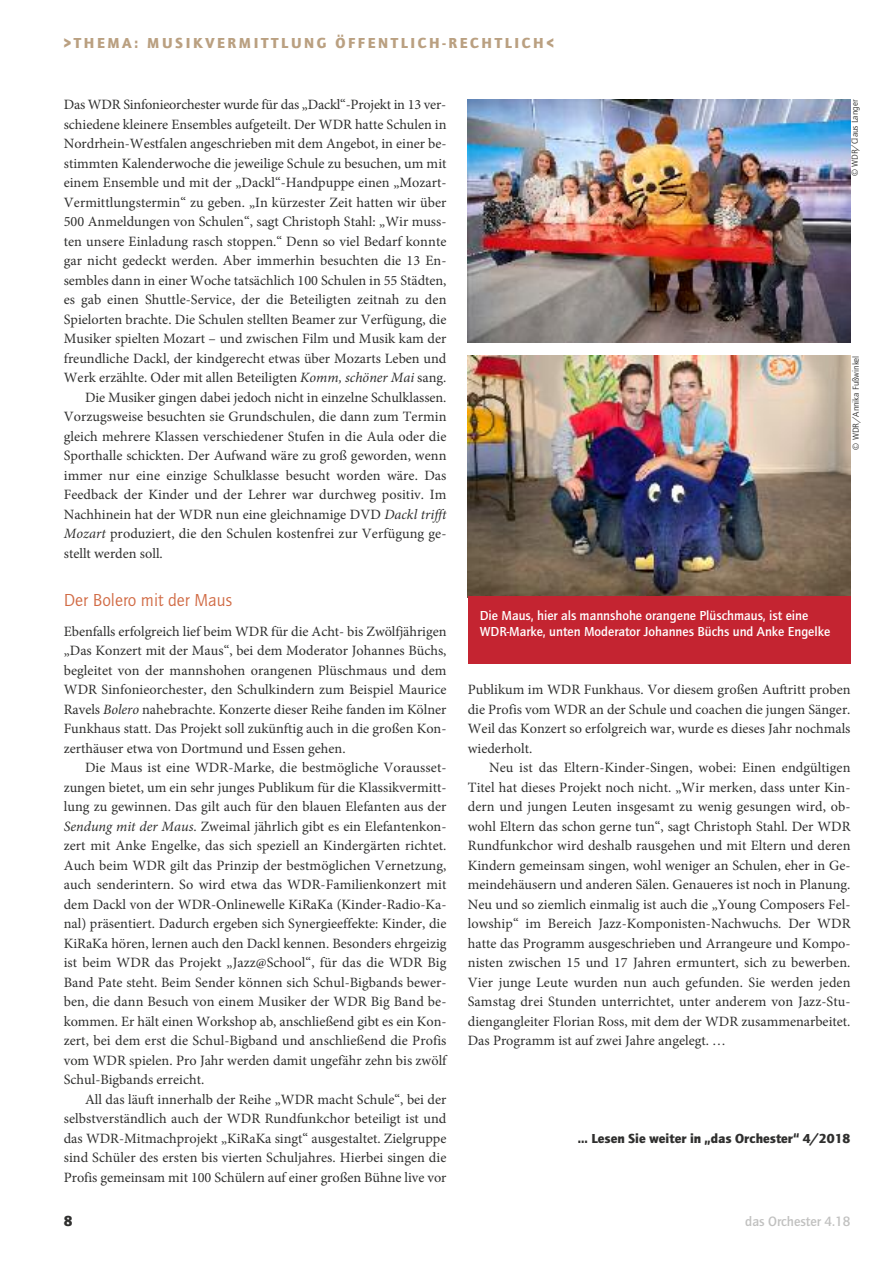
<style>
.page{position:relative;width:893px;height:1263px;background:#fff}
.page>*{position:absolute;margin:0;border:0;box-sizing:border-box;transform-origin:0 0}
.t1{font:18px "Quay Itc T";color:#d16b45}
.t2{font:900 15px "Quay Itc T";letter-spacing:.175em;color:#baa081}
.t3{font:900 15px "Quay Itc T";color:#2f2f2e}
.t4{font:14.25px/19.5px "Minion Pro";color:#2f2f2e;text-align:justify}
.t5{font:700 13.95px "Quay Itc T";color:#c1c1c0}
.t6{font:700 13.5px/15.8px "Quay Itc T";color:#fff}
.t7{font:900 13.5px "Quay Itc T";color:#2f2f2e}
.t8{font:9px "Quay Itc T";color:#2f2f2e}
.s1{font-style:italic}
</style>
<div class="page">
<img style="left:468px;top:100px;width:382px;height:243px">
<img style="left:468px;top:356px;width:382px;height:240px">
<div style="left:468px;top:596px;width:382px;height:68px;background:#c42431"></div>
<p class="t2" style="left:64px;top:34px;width:492px">&gt;THEMA: MUSIKVERMITTLUNG ÖFFENTLICH-RECHTLICH&lt;</p>
<p class="t4" style="left:64px;top:96px;width:384px">Das WDR Sinfonieorchester wurde für das „Dackl“-Projekt in 13 ver-</p>
<p class="t4" style="left:64px;top:116px;width:384px">schiedene kleinere Ensembles aufgeteilt. Der WDR hatte Schulen in</p>
<p class="t4" style="left:64px;top:135px;width:384px">Nordrhein-Westfalen angeschrieben mit dem Angebot, in einer be-</p>
<p class="t4" style="left:64px;top:155px;width:384px">stimmten Kalenderwoche die jeweilige Schule zu besuchen, um mit</p>
<p class="t4" style="left:64px;top:174px;width:384px">einem Ensemble und mit der „Dackl“-Handpuppe einen „Mozart-</p>
<p class="t4" style="left:64px;top:194px;width:384px">Vermittlungstermin“ zu geben. „In kürzester Zeit hatten wir über</p>
<p class="t4" style="left:64px;top:213px;width:384px">500 Anmeldungen von Schulen“, sagt Christoph Stahl: „Wir muss-</p>
<p class="t4" style="left:64px;top:233px;width:384px">ten unsere Einladung rasch stoppen.“ Denn so viel Bedarf konnte</p>
<p class="t4" style="left:64px;top:252px;width:384px">gar nicht gedeckt werden. Aber immerhin besuchten die 13 En-</p>
<p class="t4" style="left:64px;top:272px;width:384px">sembles dann in einer Woche tatsächlich 100 Schulen in 55 Städten,</p>
<p class="t4" style="left:64px;top:291px;width:384px">es gab einen Shuttle-Service, der die Beteiligten zeitnah zu den</p>
<p class="t4" style="left:64px;top:311px;width:384px">Spielorten brachte. Die Schulen stellten Beamer zur Verfügung, die</p>
<p class="t4" style="left:64px;top:330px;width:384px">Musiker spielten Mozart – und zwischen Film und Musik kam der</p>
<p class="t4" style="left:64px;top:350px;width:384px">freundliche Dackl, der kindgerecht etwas über Mozarts Leben und</p>
<p class="t4" style="left:64px;top:369px;width:384px">Werk erzählte. Oder mit allen Beteiligten <span class="s1">Komm, schöner Mai</span> sang.</p>
<p class="t4" style="left:85px;top:389px;width:363px">Die Musiker gingen dabei jedoch nicht in einzelne Schulklassen.</p>
<p class="t4" style="left:64px;top:408px;width:384px">Vorzugsweise besuchten sie Grundschulen, die dann zum Termin</p>
<p class="t4" style="left:64px;top:428px;width:384px">gleich mehrere Klassen verschiedener Stufen in die Aula oder die</p>
<p class="t4" style="left:64px;top:447px;width:384px">Sporthalle schickten. Der Aufwand wäre zu groß geworden, wenn</p>
<p class="t4" style="left:64px;top:467px;width:384px">immer nur eine einzige Schulklasse besucht worden wäre. Das</p>
<p class="t4" style="left:64px;top:486px;width:384px">Feedback der Kinder und der Lehrer war durchweg positiv. Im</p>
<p class="t4" style="left:64px;top:506px;width:384px">Nachhinein hat der WDR nun eine gleichnamige DVD <span class="s1">Dackl trifft</span></p>
<p class="t4" style="left:64px;top:525px;width:384px"><span class="s1">Mozart</span> produziert, die den Schulen kostenfrei zur Verfügung ge-</p>
<p class="t4" style="left:64px;top:545px;width:101px">stellt werden soll.</p>
<p class="t1" style="left:64px;top:589px;width:170px">Der Bolero mit der Maus</p>
<p class="t4" style="left:64px;top:623px;width:384px">Ebenfalls erfolgreich lief beim WDR für die Acht- bis Zwölfjährigen „Das Konzert mit der Maus“, bei dem Moderator Johannes Büchs, begleitet von der mannshohen orangenen Plüschmaus und dem WDR Sinfonieorchester, den Schulkindern zum Beispiel Maurice Ravels <span class="s1">Bolero</span> nahebrachte. Konzerte dieser Reihe fanden im Kölner Funkhaus statt. Das Projekt soll zukünftig auch in die großen Kon&shy;zerthäuser etwa von Dortmund und Essen gehen.</p>
<p class="t4" style="left:64px;top:759px;width:384px;text-indent:21px">Die Maus ist eine WDR-Marke, die bestmögliche Vorausset&shy;zungen bietet, um ein sehr junges Publikum für die Klassikvermitt&shy;lung zu gewinnen. Das gilt auch für den blauen Elefanten aus der <span class="s1">Sendung mit der Maus</span>. Zweimal jährlich gibt es ein Elefantenkon&shy;zert mit Anke Engelke, das sich speziell an Kindergärten richtet.<br>Auch beim WDR gilt das Prinzip der bestmöglichen Vernetzung, auch senderintern. So wird etwa das WDR-Familienkonzert mit dem Dackl von der WDR-Onlinewelle KiRaKa (Kinder-Radio-Ka&shy;nal) präsentiert. Dadurch ergeben sich Synergieeffekte: Kinder, die KiRaKa hören, lernen auch den Dackl kennen. Besonders ehrgeizig ist beim WDR das Projekt „Jazz@School“, für das die WDR Big Band Pate steht. Beim Sender können sich Schul-Bigbands bewer&shy;ben, die dann Besuch von einem Musiker der WDR Big Band be&shy;kommen. Er hält einen Workshop ab, anschließend gibt es ein Kon&shy;zert, bei dem erst die Schul-Bigband und anschließend die Profis vom WDR spielen. Pro Jahr werden damit ungefähr zehn bis zwölf Schul-Bigbands erreicht.</p>
<p class="t4" style="left:64px;top:1091px;width:384px;text-indent:21px">All das läuft innerhalb der Reihe „WDR macht Schule“, bei der selbstverständlich auch der WDR Rundfunkchor beteiligt ist und das WDR-Mitmachprojekt „KiRaKa singt“ ausgestaltet. Zielgruppe sind Schüler des ersten bis vierten Schuljahres. Hierbei singen die Profis gemeinsam mit 100 Schülern auf einer großen Bühne live vor</p>
<p class="t8" style="left:850px;top:176px;width:78px;rotate:-90deg">© WDR/Claus Langer</p>
<p class="t8" style="left:850px;top:450px;width:96px;rotate:-90deg">© WDR/Annika Fußwinkel</p>
<p class="t6" style="left:480px;top:608px;width:352px">Die Maus, hier als mannshohe orangene Plüschmaus, ist eine<br>WDR-Marke, unten Moderator Johannes Büchs und Anke Engelke</p>
<p class="t4" style="left:468px;top:681px;width:384px">Publikum im WDR Funkhaus. Vor diesem großen Auftritt proben die Profis vom WDR an der Schule und coachen die jungen Sänger.<br>Weil das Konzert so erfolgreich war, wurde es dieses Jahr nochmals wiederholt.</p>
<p class="t4" style="left:468px;top:759px;width:384px;text-indent:21px">Neu ist das Eltern-Kinder-Singen, wobei: Einen endgültigen Titel hat dieses Projekt noch nicht. „Wir merken, dass unter Kin&shy;dern und jungen Leuten insgesamt zu wenig gesungen wird, ob&shy;wohl Eltern das schon gerne tun“, sagt Christoph Stahl. Der WDR Rundfunkchor wird deshalb rausgehen und mit Eltern und deren Kindern gemeinsam singen, wohl weniger an Schulen, eher in Ge&shy;meindehäusern und anderen Sälen. Genaueres ist noch in Planung.<br>Neu und so ziemlich einmalig ist auch die „Young Composers Fel&shy;lowship“ im Bereich Jazz-Komponisten-Nachwuchs. Der WDR hatte das Programm ausgeschrieben und Arrangeure und Kompo&shy;nisten zwischen 15 und 17 Jahren ermuntert, sich zu bewerben.<br>Vier junge Leute wurden nun auch gefunden. Sie werden jeden Samstag drei Stunden unterrichtet, unter anderem von Jazz-Stu&shy;diengangleiter Florian Ross, mit dem der WDR zusammenarbeitet.<br>Das Programm ist auf zwei Jahre angelegt. …</p>
<p class="t7" style="left:578px;top:1130px;width:274px">… Lesen Sie weiter in „das Orchester“ 4/2018</p>
<p class="t3" style="left:64px;top:1212px;width:10px">8</p>
<p class="t5" style="left:745px;top:1212px;width:107px">das Orchester 4.18</p>
</div>
